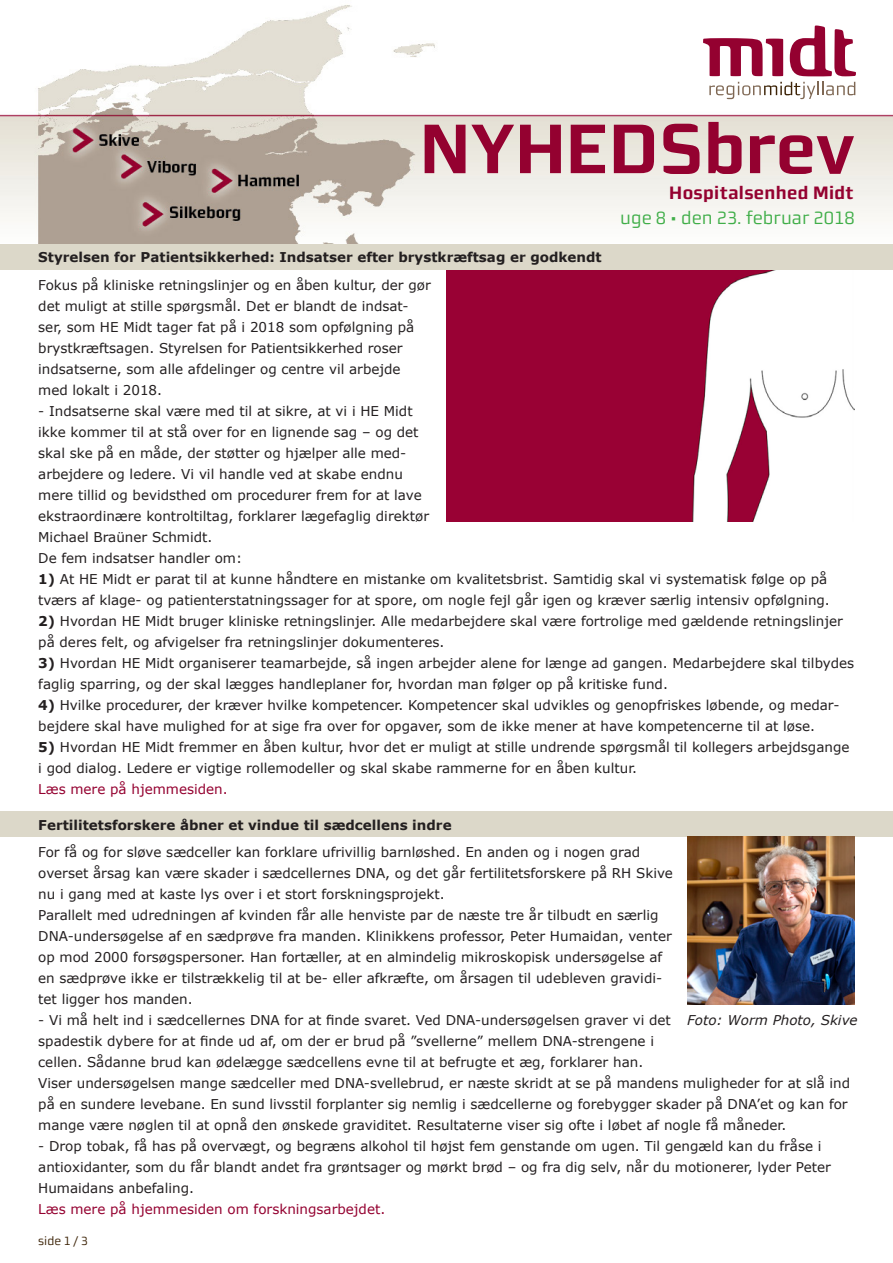
<style>
.page{position:relative;width:893px;height:1263px;background:#fff}
.page>*{position:absolute;margin:0;border:0;box-sizing:border-box;transform-origin:0 0}
.t1{font:700 70.05px "midtsans";color:#940130}
.t2{font:18px "midtsans";color:#40ae49}
.t3{font:700 18px "midtsans";letter-spacing:.02em;color:#940130}
.brod{font:13.5px/21px "Verdana";color:#231f20}
.overskrift{font:700 13.5px "Verdana";color:#231f20}
.brod-2{font:13.5px "Verdana";color:#940130}
.billede{font:italic 13.5px "Verdana";color:#231f20}
.t4{font:12px "midtsans";color:#3d2408}
.s1{font-weight:700}
</style>
<div class="page">
<img style="left:0;top:5px;width:893px;height:238px">
<svg style="left:703px;top:25px;width:153px;height:74px"></svg>
<img style="left:446px;top:269px;width:409px;height:252px">
<div style="left:0;top:244px;width:893px;height:25px;background:#dcd8c9"></div>
<div style="left:0;top:811px;width:893px;height:26px;background:#dcd8c9"></div>
<img style="left:687px;top:836px;width:168px;height:168px">
<h1 class="t1" style="left:420px;top:108px;width:436px">NYHEDSbrev</h1>
<p class="t2" style="left:620px;top:208px;width:236px">uge 8 • den 23. februar 2018</p>
<h2 class="t3" style="left:669px;top:183px;width:186px">Hospitalsenhed Midt</h2>
<p class="overskrift" style="left:38px;top:248px;width:565px">Styrelsen for Patientsikkerhed: Indsatser efter brystkræftsag er godkendt</p>
<p class="brod" style="left:38px;top:275px;width:394px">Fokus på kliniske retningslinjer og en åben kultur, der gør det muligt at stille spørgsmål. Det er blandt de indsat&shy;ser, som HE Midt tager fat på i 2018 som opfølgning på brystkræftsagen. Styrelsen for Patientsikkerhed roser indsatserne, som alle afdelinger og centre vil arbejde med lokalt i 2018.</p>
<p class="brod" style="left:38px;top:401px;width:392px">- Indsatserne skal være med til at sikre, at vi i HE Midt ikke kommer til at stå over for en lignende sag – og det skal ske på en måde, der støtter og hjælper alle med&shy;arbejdere og ledere. Vi vil handle ved at skabe endnu mere tillid og bevidsthed om procedurer frem for at lave ekstraordinære kontroltiltag, forklarer lægefaglig direktør Michael Braüner Schmidt.</p>
<p class="brod" style="left:38px;top:548px;width:205px">De fem indsatser handler om:</p>
<p class="brod" style="left:38px;top:569px;width:793px"><span class="s1">1)</span> At HE Midt er parat til at kunne håndtere en mistanke om kvalitetsbrist. Samtidig skal vi systematisk følge op på tværs af klage- og patienterstatningssager for at spore, om nogle fejl går igen og kræver særlig intensiv opfølgning.</p>
<p class="brod" style="left:38px;top:611px;width:806px"><span class="s1">2)</span> Hvordan HE Midt bruger kliniske retningslinjer. Alle medarbejdere skal være fortrolige med gældende retningslinjer på deres felt, og afvigelser fra retningslinjer dokumenteres.</p>
<p class="brod" style="left:38px;top:653px;width:817px"><span class="s1">3)</span> Hvordan HE Midt organiserer teamarbejde, så ingen arbejder alene for længe ad gangen. Medarbejdere skal tilbydes faglig sparring, og der skal lægges handleplaner for, hvordan man følger op på kritiske fund.</p>
<p class="brod" style="left:38px;top:695px;width:803px"><span class="s1">4)</span> Hvilke procedurer, der kræver hvilke kompetencer. Kompetencer skal udvikles og genopfriskes løbende, og medar&shy;bejdere skal have mulighed for at sige fra over for opgaver, som de ikke mener at have kompetencerne til at løse.</p>
<p class="brod" style="left:38px;top:737px;width:813px"><span class="s1">5)</span> Hvordan HE Midt fremmer en åben kultur, hvor det er muligt at stille undrende spørgsmål til kollegers arbejdsgange i god dialog. Ledere er vigtige rollemodeller og skal skabe rammerne for en åben kultur.</p>
<p class="brod-2" style="left:38px;top:780px;width:191px">Læs mere på hjemmesiden.</p>
<p class="overskrift" style="left:38px;top:815px;width:415px">Fertilitetsforskere åbner et vindue til sædcellens indre</p>
<p class="brod" style="left:38px;top:842px;width:636px">For få og for sløve sædceller kan forklare ufrivillig barnløshed. En anden og i nogen grad overset årsag kan være skader i sædcellernes DNA, og det går fertilitetsforskere på RH Skive nu i gang med at kaste lys over i et stort forskningsprojekt.</p>
<p class="brod" style="left:38px;top:905px;width:635px">Parallelt med udredningen af kvinden får alle henviste par de næste tre år tilbudt en særlig DNA-undersøgelse af en sædprøve fra manden. Klinikkens professor, Peter Humaidan, venter op mod 2000 forsøgspersoner. Han fortæller, at en almindelig mikroskopisk undersøgelse af en sædprøve ikke er tilstrækkelig til at be- eller afkræfte, om årsagen til udebleven gravidi&shy;tet ligger hos manden.</p>
<p class="brod" style="left:38px;top:1010px;width:634px">- Vi må helt ind i sædcellernes DNA for at finde svaret. Ved DNA-undersøgelsen graver vi det spadestik dybere for at finde ud af, om der er brud på ”svellerne” mellem DNA-strengene i cellen. Sådanne brud kan ødelægge sædcellens evne til at befrugte et æg, forklarer han.</p>
<p class="brod" style="left:38px;top:1073px;width:813px">Viser undersøgelsen mange sædceller med DNA-svellebrud, er næste skridt at se på mandens muligheder for at slå ind på en sundere levebane. En sund livsstil forplanter sig nemlig i sædcellerne og forebygger skader på DNA’et og kan for mange være nøglen til at opnå den ønskede graviditet. Resultaterne viser sig ofte i løbet af nogle få måneder.</p>
<p class="brod" style="left:38px;top:1136px;width:794px">- Drop tobak, få has på overvægt, og begræns alkohol til højst fem genstande om ugen. Til gengæld kan du fråse i antioxidanter, som du får blandt andet fra grøntsager og mørkt brød – og fra dig selv, når du motionerer, lyder Peter<br>Humaidans anbefaling.</p>
<p class="brod-2" style="left:38px;top:1200px;width:348px">Læs mere på hjemmesiden om forskningsarbejdet.</p>
<p class="billede" style="left:687px;top:1011px;width:172px">Foto: Worm Photo, Skive</p>
<p class="t4" style="left:38px;top:1234px;width:51px">side 1 / 3</p>
</div>
